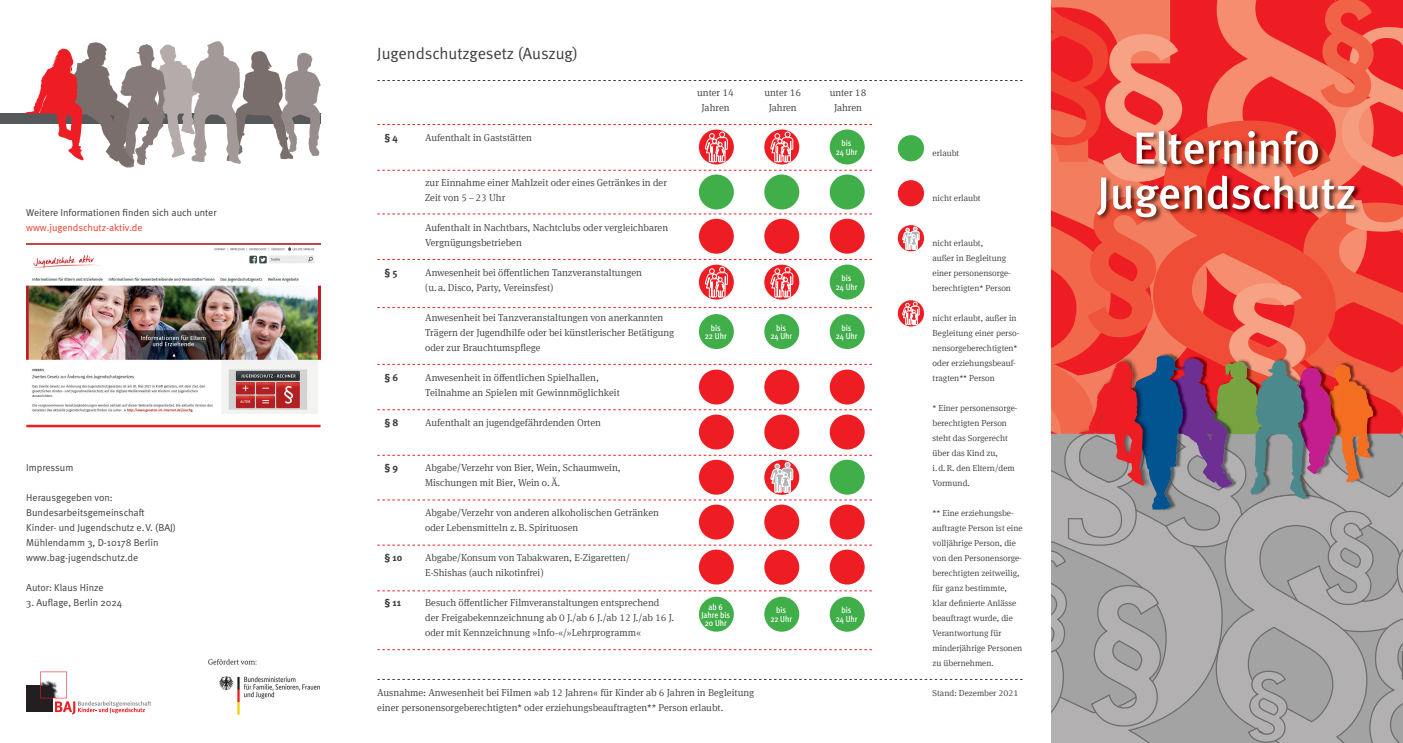
<style>
.page{position:relative;width:1403px;height:743px;background:#fff}
.page>*{position:absolute;margin:0;border:0;box-sizing:border-box;transform-origin:0 0}
.t1{font:16.25px "Meta Normal";color:#3e3e3f}
.t2{font:300 10px/15px "Meta Serif Offc";color:#3e3e3f}
.t3{font:10px/15px "Meta Normal";color:#3e3e3f}
.t4{font:10px "Meta Normal";color:#ef3e2e}
.t5{font:700 10px "Meta";color:#3e3e3f}
.t6{font:300 8.75px/15px "Meta Serif Offc";color:#3e3e3f}
.t7{font:500 8.75px/8.8px "Meta Cond";color:#fff;text-align:center}
.s1{font-family:"Meta Normal";font-weight:400}
</style>
<div class="page">
<div style="left:0;top:113px;width:320px;height:11px;background:#57585a"></div>
<div style="left:26px;top:685px;width:27px;height:27px;background:#231f20"></div>
<svg style="left:40px;top:671px;width:111px;height:43px"></svg>
<hr style="left:26px;top:425px;width:294px;height:2px;background:#ee1d23">
<img style="left:26px;top:244px;width:294px;height:170px">
<svg style="left:377px;top:679px;width:645px;height:1px"></svg>
<svg style="left:377px;top:124px;width:494px;height:1px"></svg>
<svg style="left:377px;top:170px;width:494px;height:1px"></svg>
<svg style="left:377px;top:214px;width:494px;height:1px"></svg>
<svg style="left:377px;top:259px;width:494px;height:1px"></svg>
<svg style="left:377px;top:307px;width:494px;height:1px"></svg>
<svg style="left:377px;top:364px;width:494px;height:1px"></svg>
<svg style="left:377px;top:409px;width:494px;height:1px"></svg>
<svg style="left:377px;top:455px;width:494px;height:1px"></svg>
<svg style="left:377px;top:500px;width:494px;height:1px"></svg>
<svg style="left:377px;top:545px;width:494px;height:1px"></svg>
<svg style="left:377px;top:590px;width:494px;height:1px"></svg>
<svg style="left:377px;top:80px;width:645px;height:1px"></svg>
<div style="left:897px;top:135px;width:26px;height:26px;background:#40ae49;border-radius:50%"></div>
<div style="left:897px;top:180px;width:26px;height:26px;background:#ee1d23;border-radius:50%"></div>
<svg style="left:897px;top:300px;width:26px;height:26px"></svg>
<svg style="left:902px;top:302px;width:17px;height:23px"></svg>
<svg style="left:897px;top:225px;width:26px;height:26px"></svg>
<svg style="left:902px;top:227px;width:17px;height:23px"></svg>
<div style="left:829px;top:130px;width:35px;height:34px;background:#40ae49;border-radius:50%"></div>
<div style="left:829px;top:175px;width:35px;height:34px;background:#40ae49;border-radius:50%"></div>
<div style="left:829px;top:219px;width:35px;height:35px;background:#ee1d23;border-radius:50%"></div>
<div style="left:829px;top:370px;width:35px;height:34px;background:#ee1d23;border-radius:50%"></div>
<div style="left:829px;top:415px;width:35px;height:34px;background:#ee1d23;border-radius:50%"></div>
<div style="left:829px;top:505px;width:35px;height:34px;background:#ee1d23;border-radius:50%"></div>
<div style="left:829px;top:550px;width:35px;height:34px;background:#ee1d23;border-radius:50%"></div>
<div style="left:829px;top:265px;width:35px;height:34px;background:#40ae49;border-radius:50%"></div>
<div style="left:829px;top:597px;width:35px;height:35px;background:#40ae49;border-radius:50%"></div>
<div style="left:829px;top:314px;width:35px;height:35px;background:#40ae49;border-radius:50%"></div>
<div style="left:829px;top:460px;width:35px;height:35px;background:#40ae49;border-radius:50%"></div>
<div style="left:698px;top:175px;width:35px;height:34px;background:#40ae49;border-radius:50%"></div>
<div style="left:698px;top:219px;width:35px;height:35px;background:#ee1d23;border-radius:50%"></div>
<div style="left:698px;top:370px;width:35px;height:34px;background:#ee1d23;border-radius:50%"></div>
<div style="left:698px;top:415px;width:35px;height:34px;background:#ee1d23;border-radius:50%"></div>
<div style="left:698px;top:505px;width:35px;height:34px;background:#ee1d23;border-radius:50%"></div>
<div style="left:698px;top:550px;width:35px;height:34px;background:#ee1d23;border-radius:50%"></div>
<div style="left:698px;top:597px;width:35px;height:35px;background:#40ae49;border-radius:50%"></div>
<div style="left:698px;top:314px;width:35px;height:35px;background:#40ae49;border-radius:50%"></div>
<div style="left:698px;top:130px;width:35px;height:34px;background:#ee1d23;border-radius:50%"></div>
<svg style="left:704px;top:132px;width:24px;height:31px"></svg>
<svg style="left:698px;top:265px;width:35px;height:35px"></svg>
<svg style="left:704px;top:267px;width:24px;height:31px"></svg>
<div style="left:698px;top:460px;width:35px;height:35px;background:#ee1d23;border-radius:50%"></div>
<div style="left:764px;top:175px;width:35px;height:34px;background:#40ae49;border-radius:50%"></div>
<div style="left:764px;top:219px;width:35px;height:35px;background:#ee1d23;border-radius:50%"></div>
<div style="left:764px;top:370px;width:35px;height:34px;background:#ee1d23;border-radius:50%"></div>
<div style="left:764px;top:415px;width:35px;height:34px;background:#ee1d23;border-radius:50%"></div>
<div style="left:764px;top:597px;width:35px;height:35px;background:#40ae49;border-radius:50%"></div>
<div style="left:764px;top:314px;width:35px;height:35px;background:#40ae49;border-radius:50%"></div>
<div style="left:764px;top:130px;width:35px;height:34px;background:#ee1d23;border-radius:50%"></div>
<svg style="left:770px;top:132px;width:23px;height:31px"></svg>
<svg style="left:764px;top:265px;width:35px;height:35px"></svg>
<svg style="left:770px;top:267px;width:23px;height:31px"></svg>
<div style="left:764px;top:504px;width:35px;height:35px;background:#ee1d23;border-radius:50%"></div>
<div style="left:764px;top:550px;width:35px;height:35px;background:#ee1d23;border-radius:50%"></div>
<svg style="left:764px;top:460px;width:35px;height:35px"></svg>
<svg style="left:770px;top:462px;width:23px;height:31px"></svg>
<svg style="left:48px;top:41px;width:272px;height:127px"></svg>
<svg style="left:377px;top:649px;width:494px;height:1px"></svg>
<svg style="left:1051px;top:0;width:351px;height:743px;background:#c8766f"></svg>
<img style="left:208px;top:658px;width:112px;height:57px">
<p class="t3" style="left:26px;top:206px;width:192px">Weitere Informationen finden sich auch unter</p>
<p class="t4" style="left:26px;top:224px;width:118px">www.jugendschutz-aktiv.de</p>
<p class="t3" style="left:26px;top:461px;width:49px">Impressum</p>
<p class="t3" style="left:26px;top:491px;width:151px">Herausgegeben von:<br>Bundesarbeitsgemeinschaft<br>Kinder- und Jugendschutz e. V. (BAJ)<br>Mühlendamm 3, D-10178 Berlin www.bag-jugendschutz.de</p>
<p class="t3" style="left:26px;top:581px;width:79px">Autor: Klaus Hinze</p>
<p class="t3" style="left:26px;top:596px;width:97px">3. Auflage, Berlin 2024</p>
<h1 class="t1" style="left:377px;top:47px;width:202px">Jugendschutzgesetz (Auszug)</h1>
<p class="t5" style="left:384px;top:134px;width:15px">§ 4</p>
<p class="t2" style="left:425px;top:130px;width:108px">Aufenthalt in Gaststätten</p>
<p class="t2" style="left:425px;top:175px;width:243px">zur Einnahme einer Mahlzeit oder eines Getränkes in der<br>Zeit von 5 – 23 Uhr</p>
<p class="t2" style="left:425px;top:220px;width:244px">Aufenthalt in Nachtbars, Nachtclubs oder vergleichbaren<br>Vergnügungsbetrieben</p>
<p class="t5" style="left:384px;top:269px;width:15px">§ 5</p>
<p class="t2" style="left:425px;top:265px;width:218px">Anwesenheit bei öffentlichen Tanzveranstaltungen (u. a. Disco, Party, Vereinsfest)</p>
<p class="t2" style="left:425px;top:310px;width:251px">Anwesenheit bei Tanzveranstaltungen von anerkannten<br>Trägern der Jugendhilfe oder bei künstlerischer Betätigung oder zur Brauchtumspflege</p>
<p class="t5" style="left:384px;top:374px;width:15px">§ 6</p>
<p class="t2" style="left:425px;top:370px;width:196px">Anwesenheit in öffentlichen Spielhallen,<br>Teilnahme an Spielen mit Gewinnmöglichkeit</p>
<p class="t5" style="left:384px;top:419px;width:16px">§ 8</p>
<p class="t2" style="left:425px;top:415px;width:177px">Aufenthalt an jugendgefährdenden Orten</p>
<p class="t5" style="left:384px;top:464px;width:15px">§ 9</p>
<p class="t2" style="left:425px;top:460px;width:197px">Abgabe/Verzehr von Bier, Wein, Schaumwein,<br>Mischungen mit Bier, Wein o. Ä.</p>
<p class="t2" style="left:425px;top:505px;width:235px">Abgabe/Verzehr von anderen alkoholischen Getränken oder Lebensmitteln z. B. Spirituosen</p>
<p class="t5" style="left:384px;top:554px;width:19px">§ 10</p>
<p class="t2" style="left:425px;top:550px;width:206px">Abgabe/Konsum von Tabakwaren, E-Zigaretten/<br>E-Shishas (auch nikotinfrei)</p>
<p class="t5" style="left:384px;top:599px;width:18px">§ 11</p>
<p class="t2" style="left:425px;top:595px;width:250px">Besuch öffentlicher Filmveranstaltungen entsprechend der Freigabekennzeichnung ab 0 J./ab 6 J./ab 12 J./ab 16 J. oder mit Kennzeichnung »Info-«/»Lehrprogramm«</p>
<p class="t2" style="left:697px;top:85px;width:38px;text-align:center">unter 14<br>Jahren</p>
<p class="t2" style="left:764px;top:85px;width:38px;text-align:center">unter 16<br>Jahren</p>
<p class="t2" style="left:829px;top:85px;width:38px;text-align:center">unter 18<br>Jahren</p>
<p class="t7" style="left:835px;top:139px;width:23px">bis<br>24 Uhr</p>
<p class="t7" style="left:704px;top:324px;width:23px">bis<br>22 Uhr</p>
<p class="t7" style="left:770px;top:324px;width:23px">bis<br>24 Uhr</p>
<p class="t7" style="left:835px;top:274px;width:23px">bis<br>24 Uhr</p>
<p class="t7" style="left:835px;top:324px;width:23px">bis<br>24 Uhr</p>
<p class="t7" style="left:701px;top:603px;width:30px;line-height:8.1px">ab 6<br>Jahre bis<br>20 Uhr</p>
<p class="t7" style="left:770px;top:606px;width:23px">bis<br>22 Uhr</p>
<p class="t7" style="left:835px;top:606px;width:23px">bis<br>24 Uhr</p>
<p class="t2" style="left:377px;top:685px;width:378px">Ausnahme: Anwesenheit bei Filmen <span class="s1">»</span>ab 12 Jahren<span class="s1">«</span> für Kinder ab 6 Jahren in Begleitung einer personensorgeberechtigten* oder erziehungsbeauftragten** Person erlaubt.</p>
<p class="t6" style="left:932px;top:146px;width:28px">erlaubt</p>
<p class="t6" style="left:932px;top:191px;width:50px">nicht erlaubt</p>
<p class="t6" style="left:932px;top:236px;width:80px">nicht erlaubt,<br>außer in Begleitung einer personensorge&shy;berechtigten* Person</p>
<p class="t6" style="left:932px;top:311px;width:88px">nicht erlaubt, außer in<br>Begleitung einer perso&shy;nensorgeberechtigten* oder erziehungsbeauf&shy;tragten** Person</p>
<p class="t6" style="left:932px;top:401px;width:86px">* Einer personensorge&shy;berechtigten Person steht das Sorgerecht über das Kind zu,<br>i. d. R. den Eltern/dem<br>Vormund.</p>
<p class="t6" style="left:932px;top:506px;width:92px">** Eine erziehungsbe&shy;auftragte Person ist eine volljährige Person, die von den Personensorge&shy;berechtigten zeitweilig, für ganz bestimmte, klar definierte Anlässe beauftragt wurde, die<br>Verantwortung für minderjährige Personen zu übernehmen.</p>
<p class="t6" style="left:932px;top:686px;width:87px">Stand: Dezember 2021</p>
</div>
